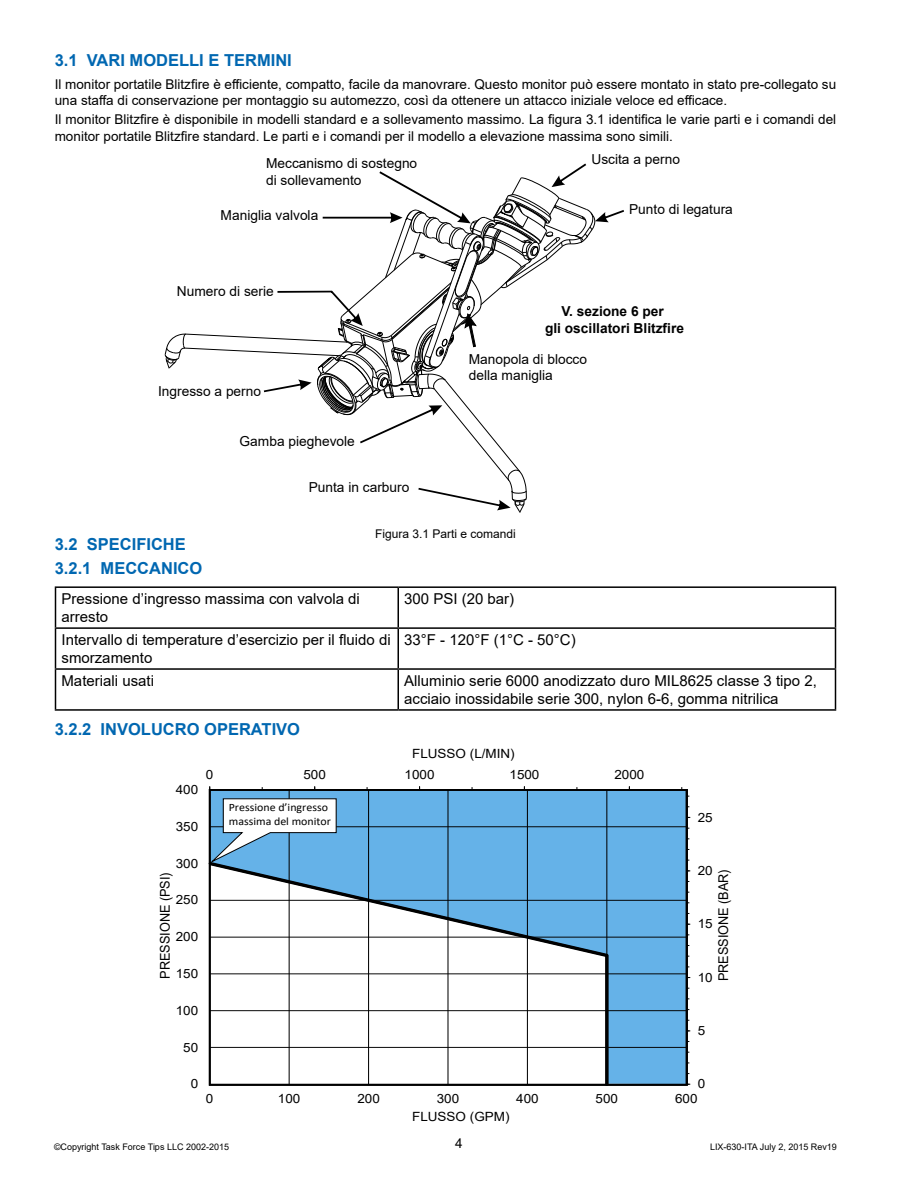
<style>
.page{position:relative;width:918px;height:1188px;background:#fff}
.page>*{position:absolute;margin:0;border:0;box-sizing:border-box;transform-origin:0 0}
.t1{font:700 16.5px/24px "Arial";color:#0067b1}
.t2{font:15px/18px "Arial";color:#000}
.t3{font:13.8px/16.5px "Arial";color:#000}
.t4{font:700 13.8px/16.5px "Arial";color:#000;text-align:center}
.t5{font:13.5px/16.2px "Arial";color:#000}
.t6{font:13.5px "Arial";color:#000;scale:.94 1}
.t7{font:12.75px "Arial";color:#000;scale:1.06 1}
.t8{font:12px "Arial";color:#000}
.t9{font:11.25px/13.5px "Calibri";color:#010101;scale:1.06 1}
.t10{font:9px "Arial";color:#000}
</style>
<div class="page">
<svg style="left:164px;top:164px;width:460px;height:348px"></svg>
<hr style="left:55px;top:586px;width:343px;height:2px;background:#000">
<hr style="left:55px;top:588px;width:1px;height:39px;background:#000">
<hr style="left:398px;top:586px;width:438px;height:2px;background:#000">
<hr style="left:398px;top:588px;width:1px;height:39px;background:#000">
<hr style="left:835px;top:588px;width:1px;height:39px;background:#000">
<hr style="left:55px;top:627px;width:343px;height:2px;background:#000">
<hr style="left:55px;top:629px;width:1px;height:39px;background:#000">
<hr style="left:398px;top:627px;width:438px;height:2px;background:#000">
<hr style="left:398px;top:629px;width:1px;height:39px;background:#000">
<hr style="left:835px;top:629px;width:1px;height:39px;background:#000">
<hr style="left:55px;top:668px;width:343px;height:2px;background:#000">
<hr style="left:55px;top:670px;width:1px;height:39px;background:#000">
<hr style="left:398px;top:668px;width:438px;height:2px;background:#000">
<hr style="left:398px;top:670px;width:1px;height:39px;background:#000">
<hr style="left:835px;top:670px;width:1px;height:39px;background:#000">
<hr style="left:55px;top:709px;width:343px;height:2px;background:#000">
<hr style="left:398px;top:709px;width:438px;height:2px;background:#000">
<svg style="left:212px;top:792px;width:473px;height:291px"></svg>
<hr style="left:210px;top:1047px;width:476px;height:1px;background:#000">
<hr style="left:210px;top:1010px;width:476px;height:1px;background:#000">
<hr style="left:210px;top:974px;width:476px;height:1px;background:#000">
<hr style="left:210px;top:937px;width:476px;height:1px;background:#000">
<hr style="left:210px;top:900px;width:476px;height:1px;background:#000">
<hr style="left:210px;top:826px;width:476px;height:1px;background:#000">
<hr style="left:289px;top:790px;width:1px;height:294px;background:#000">
<hr style="left:368px;top:790px;width:1px;height:294px;background:#000">
<hr style="left:448px;top:790px;width:1px;height:294px;background:#000">
<hr style="left:527px;top:790px;width:1px;height:294px;background:#000">
<hr style="left:607px;top:790px;width:1px;height:294px;background:#000">
<svg style="left:605px;top:959px;width:4px;height:124px"></svg>
<svg style="left:208px;top:798px;width:403px;height:161px"></svg>
<p class="t1" style="left:55px;top:48px;width:239px">3.1 VARI MODELLI E TERMINI</p>
<p class="t5" style="left:55px;top:76px;width:783px">Il monitor portatile Blitzfire è efficiente, compatto, facile da manovrare. Questo monitor può essere montato in stato pre-collegato su una staffa di conservazione per montaggio su automezzo, così da ottenere un attacco iniziale veloce ed efficace.</p>
<p class="t5" style="left:55px;top:111px;width:783px">Il monitor Blitzfire è disponibile in modelli standard e a sollevamento massimo. La figura 3.1 identifica le varie parti e i comandi del monitor portatile Blitzfire standard. Le parti e i comandi per il modello a elevazione massima sono simili.</p>
<p class="t3" style="left:266px;top:155px;width:153px">Meccanismo di sostegno di sollevamento</p>
<p class="t3" style="left:221px;top:207px;width:99px">Maniglia valvola</p>
<p class="t3" style="left:591px;top:151px;width:90px">Uscita a perno</p>
<p class="t3" style="left:629px;top:201px;width:105px">Punto di legatura</p>
<p class="t3" style="left:177px;top:282px;width:98px">Numero di serie</p>
<p class="t3" style="left:158px;top:382px;width:105px">Ingresso a perno</p>
<p class="t3" style="left:240px;top:433px;width:117px">Gamba pieghevole</p>
<p class="t3" style="left:309px;top:478px;width:102px">Punta in carburo</p>
<p class="t4" style="left:545px;top:303px;width:140px">V. sezione 6 per<br>gli oscillatori Blitzfire</p>
<p class="t3" style="left:469px;top:351px;width:120px">Manopola di blocco della maniglia</p>
<p class="t8" style="left:375px;top:526px;width:142px">Figura 3.1 Parti e comandi</p>
<p class="t1" style="left:55px;top:533px;width:149px">3.2 SPECIFICHE<br>3.2.1 MECCANICO</p>
<p class="t2" style="left:62px;top:590px;width:300px">Pressione d’ingresso massima con valvola di arresto</p>
<p class="t2" style="left:404px;top:590px;width:112px">300 PSI (20 bar)</p>
<p class="t2" style="left:62px;top:631px;width:331px">Intervallo di temperature d’esercizio per il fluido di smorzamento</p>
<p class="t2" style="left:404px;top:631px;width:173px">33°F - 120°F (1°C - 50°C)</p>
<p class="t2" style="left:62px;top:672px;width:94px">Materiali usati</p>
<p class="t2" style="left:404px;top:672px;width:414px">Alluminio serie 6000 anodizzato duro MIL8625 classe 3 tipo 2, acciaio inossidabile serie 300, nylon 6-6, gomma nitrilica</p>
<p class="t1" style="left:55px;top:717px;width:247px">3.2.2 INVOLUCRO OPERATIVO</p>
<p class="t7" style="left:176px;top:781px;width:23px">400</p>
<p class="t7" style="left:176px;top:818px;width:23px">350</p>
<p class="t7" style="left:412px;top:744px;width:98px">FLUSSO (L/MIN)</p>
<p class="t7" style="left:206px;top:766px;width:9px">0</p>
<p class="t7" style="left:303px;top:766px;width:23px">500</p>
<p class="t7" style="left:405px;top:766px;width:30px">1000</p>
<p class="t7" style="left:510px;top:766px;width:30px">1500</p>
<p class="t7" style="left:614px;top:766px;width:30px">2000</p>
<p class="t9" style="left:229px;top:801px;width:98px">Pressione d’ingresso massima del monitor</p>
<p class="t7" style="left:176px;top:854px;width:23px">300</p>
<p class="t6" style="left:156px;top:979px;width:115px;rotate:-90deg">PRESSIONE (PSI)</p>
<p class="t7" style="left:176px;top:891px;width:23px">250</p>
<p class="t7" style="left:176px;top:928px;width:23px">200</p>
<p class="t7" style="left:176px;top:965px;width:23px">150</p>
<p class="t7" style="left:176px;top:1001px;width:23px">100</p>
<p class="t7" style="left:183px;top:1038px;width:16px">50</p>
<p class="t7" style="left:191px;top:1075px;width:9px">0</p>
<p class="t7" style="left:206px;top:1090px;width:9px">0</p>
<p class="t7" style="left:278px;top:1090px;width:23px">100</p>
<p class="t7" style="left:357px;top:1090px;width:23px">200</p>
<p class="t7" style="left:437px;top:1090px;width:23px">300</p>
<p class="t7" style="left:516px;top:1090px;width:23px">400</p>
<p class="t7" style="left:596px;top:1090px;width:23px">500</p>
<p class="t7" style="left:412px;top:1107px;width:93px">FLUSSO (GPM)</p>
<p class="t7" style="left:698px;top:808px;width:16px">25</p>
<p class="t7" style="left:698px;top:862px;width:16px">20</p>
<p class="t6" style="left:714px;top:981px;width:121px;rotate:-90deg">PRESSIONE (BAR)</p>
<p class="t7" style="left:698px;top:915px;width:16px">15</p>
<p class="t7" style="left:698px;top:968px;width:16px">10</p>
<p class="t7" style="left:698px;top:1022px;width:9px">5</p>
<p class="t7" style="left:698px;top:1075px;width:9px">0</p>
<p class="t7" style="left:675px;top:1090px;width:23px">600</p>
<p class="t10" style="left:54px;top:1140px;width:177px">©Copyright Task Force Tips LLC 2002-2015</p>
<p class="t5" style="left:455px;top:1135px;width:9px">4</p>
<p class="t10" style="left:710px;top:1140px;width:128px">LIX-630-ITA July 2, 2015 Rev19</p>
</div>
